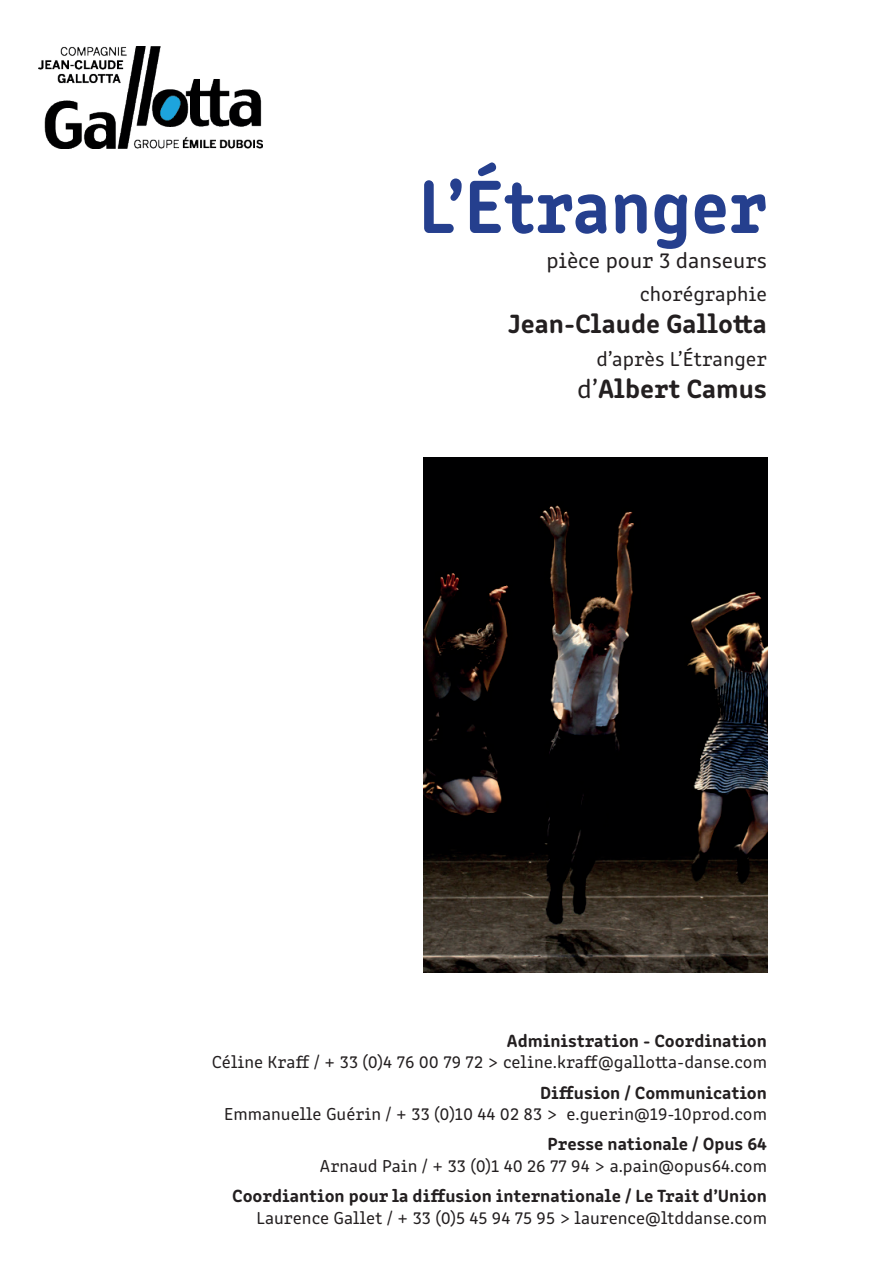
<style>
.page{position:relative;width:893px;height:1263px;background:#fff}
.page>*{position:absolute;margin:0;border:0;box-sizing:border-box;transform-origin:0 0}
.t1{font:700 77.1px "Clone Rounded";color:#253f8e;scale:.93 1}
.t2{font:700 27px "Clone Rounded";color:#231f20}
.t3{font:22.5px "Clone Rounded";color:#231f20}
.t4{font:21px "Clone Rounded";color:#231f20}
.t5{font:18px "Clone Rounded";color:#231f20}
.t6{font:700 18px "Clone Rounded";color:#231f20}
.s1{font-weight:400}
</style>
<div class="page">
<img style="left:38px;top:47px;width:224px;height:101px">
<img style="left:424px;top:458px;width:343px;height:514px">
<h1 class="t1" style="left:419px;top:145px;width:376px">L’Étranger</h1>
<p class="t3" style="left:546px;top:244px;width:222px">pièce pour 3 danseurs</p>
<p class="t4" style="left:640px;top:278px;width:129px">chorégraphie</p>
<h2 class="t2" style="left:508px;top:302px;width:260px">Jean-Claude Gallotta</h2>
<p class="t4" style="left:596px;top:343px;width:172px">d’après L’Étranger</p>
<h2 class="t2" style="left:577px;top:367px;width:191px"><span class="s1">d’</span>Albert Camus</h2>
<p class="t6" style="left:507px;top:1026px;width:262px">Administration - Coordination</p>
<p class="t5" style="left:212px;top:1049px;width:556px">Céline Kraff / + 33 (0)4 76 00 79 72 &gt; celine.kraff@gallotta-danse.com</p>
<p class="t6" style="left:540px;top:1078px;width:228px">Diffusion / Communication</p>
<p class="t5" style="left:224px;top:1101px;width:544px">Emmanuelle Guérin / + 33 (0)10 44 02 83 &gt; e.guerin@19-10prod.com</p>
<p class="t6" style="left:548px;top:1129px;width:221px">Presse nationale / Opus 64</p>
<p class="t5" style="left:320px;top:1152px;width:448px">Arnaud Pain / + 33 (0)1 40 26 77 94 &gt; a.pain@opus64.com</p>
<p class="t6" style="left:232px;top:1181px;width:536px">Coordiantion pour la diffusion internationale / Le Trait d’Union</p>
<p class="t5" style="left:257px;top:1204px;width:512px">Laurence Gallet / + 33 (0)5 45 94 75 95 &gt; laurence@ltddanse.com</p>
</div>
